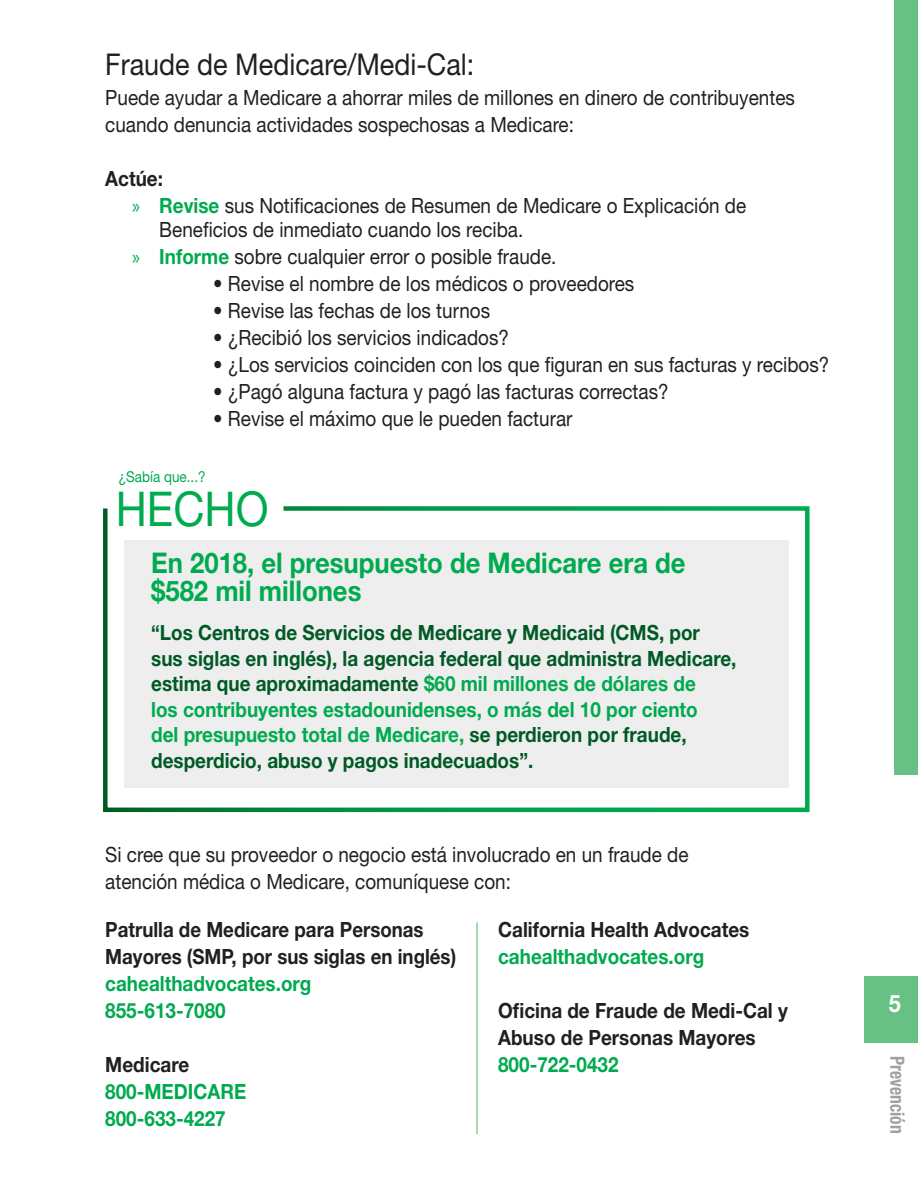
<style>
.page{position:relative;width:918px;height:1188px;background:#fff}
.page>*{position:absolute;margin:0;border:0;box-sizing:border-box;transform-origin:0 0}
.T5_32{font:48px "Helvetica Neue LT Std";color:#00aa4f;scale:.9 1}
.H1_20{font:30px "Helvetica Neue LT Std";color:#231f20;scale:.9 1}
.T4_48{font:700 28.5px/28.5px "Helvetica Neue LT Std";color:#00aa4f;scale:.9 1}
.t1{font:700 24px "Helvetica Neue LT Std";color:#fff;scale:.9 1}
.t2{font:21px/27px "Helvetica Neue LT Std";color:#231f20;scale:.9 1}
.t3{font:700 21px/25.5px "Helvetica Neue LT Std";color:#005a24;scale:.9 1}
.t4{font:700 21px "Helvetica Neue LT Std";color:#00aa4f;scale:.9 1}
.t5{font:700 21px/27px "Helvetica Neue LT Std";color:#231f20;scale:.9 1}
.t6{font:700 21px/27px "Helvetica Neue LT Std";color:#231f20;scale:.89 1}
.t7{font:700 condensed 19.5px "Helvetica Neue LT Std";color:#9ea0a2;scale:.9 1}
.t8{font:15px "Helvetica Neue LT Std";color:#00aa4f;scale:.9 1}
.s1{font-family:"Myriad Pro";color:#00aa4f}
.s2{font-weight:700;color:#00aa4f}
.s3{color:#00aa4f}
</style>
<div class="page">
<div style="left:894px;top:0;width:24px;height:775px;background:#67c184"></div>
<div style="left:864px;top:976px;width:54px;height:67px;background:#67c184"></div>
<hr style="left:476px;top:922px;width:2px;height:212px;background:#8ccd9c">
<svg style="left:103px;top:506px;width:707px;height:307px"></svg>
<div style="left:124px;top:540px;width:664px;height:248px;background:#eeeeef"></div>
<p class="H1_20" style="left:105px;top:47px;width:412px">Fraude de Medicare/Medi-Cal:</p>
<p class="t2" style="left:105px;top:84px;width:768px">Puede ayudar a Medicare a ahorrar miles de millones en dinero de contribuyentes cuando denuncia actividades sospechosas a Medicare:</p>
<p class="t5" style="left:105px;top:165px;width:66px">Actúe:</p>
<p class="t2" style="left:159px;top:193px;width:654px;line-height:24px;text-indent:-27px"><span class="s1">»</span> <span class="s2">Revise</span> sus Notificaciones de Resumen de Medicare o Explicación de<br>Beneficios de inmediato cuando los reciba.</p>
<p class="t2" style="left:132px;top:243px;width:473px"><span class="s1">»</span> <span class="s2">Informe</span> sobre cualquier error o posible fraude.</p>
<p class="t2" style="left:213px;top:270px;width:469px">• Revise el nombre de los médicos o proveedores</p>
<p class="t2" style="left:213px;top:297px;width:309px">• Revise las fechas de los turnos</p>
<p class="t2" style="left:213px;top:324px;width:330px">• ¿Recibió los servicios indicados?</p>
<p class="t2" style="left:213px;top:351px;width:686px">• ¿Los servicios coinciden con los que figuran en sus facturas y recibos?</p>
<p class="t2" style="left:213px;top:378px;width:507px">• ¿Pagó alguna factura y pagó las facturas correctas?</p>
<p class="t2" style="left:213px;top:405px;width:401px">• Revise el máximo que le pueden facturar</p>
<p class="t8" style="left:119px;top:467px;width:98px">¿Sabía que...?</p>
<p class="T5_32" style="left:116px;top:480px;width:171px">HECHO</p>
<p class="T4_48" style="left:151px;top:548px;width:595px">En 2018, el presupuesto de Medicare era de $582 mil millones</p>
<p class="t3" style="left:151px;top:620px;width:652px">“Los Centros de Servicios de Medicare y Medicaid (CMS, por sus siglas en inglés), la agencia federal que administra Medicare, estima que aproximadamente <span class="s3">$60 mil millones de dólares de<br>los contribuyentes estadounidenses, o más del 10 por ciento<br>del presupuesto total de Medicare,</span> se perdieron por fraude, desperdicio, abuso y pagos inadecuados”.</p>
<p class="t2" style="left:105px;top:841px;width:650px">Si cree que su proveedor o negocio está involucrado en un fraude de atención médica o Medicare, comuníquese con:</p>
<p class="t6" style="left:105px;top:916px;width:396px">Patrulla de Medicare para Personas<br>Mayores (SMP, por sus siglas en inglés)</p>
<p class="t4" style="left:105px;top:971px;width:231px">cahealthadvocates.org</p>
<p class="t4" style="left:105px;top:998px;width:135px">855-613-7080</p>
<p class="t5" style="left:105px;top:1051px;width:95px">Medicare</p>
<p class="t4" style="left:105px;top:1079px;width:158px">800-MEDICARE</p>
<p class="t4" style="left:105px;top:1106px;width:135px">800-633-4227</p>
<p class="t5" style="left:498px;top:916px;width:281px">California Health Advocates</p>
<p class="t4" style="left:498px;top:944px;width:231px">cahealthadvocates.org</p>
<p class="t5" style="left:498px;top:997px;width:323px">Oficina de Fraude de Medi-Cal y<br>Abuso de Personas Mayores</p>
<p class="t4" style="left:498px;top:1052px;width:135px">800-722-0432</p>
<p class="t1" style="left:889px;top:988px;width:15px">5</p>
<p class="t7" style="left:909px;top:1056px;width:87px;rotate:90deg">Prevención</p>
</div>
